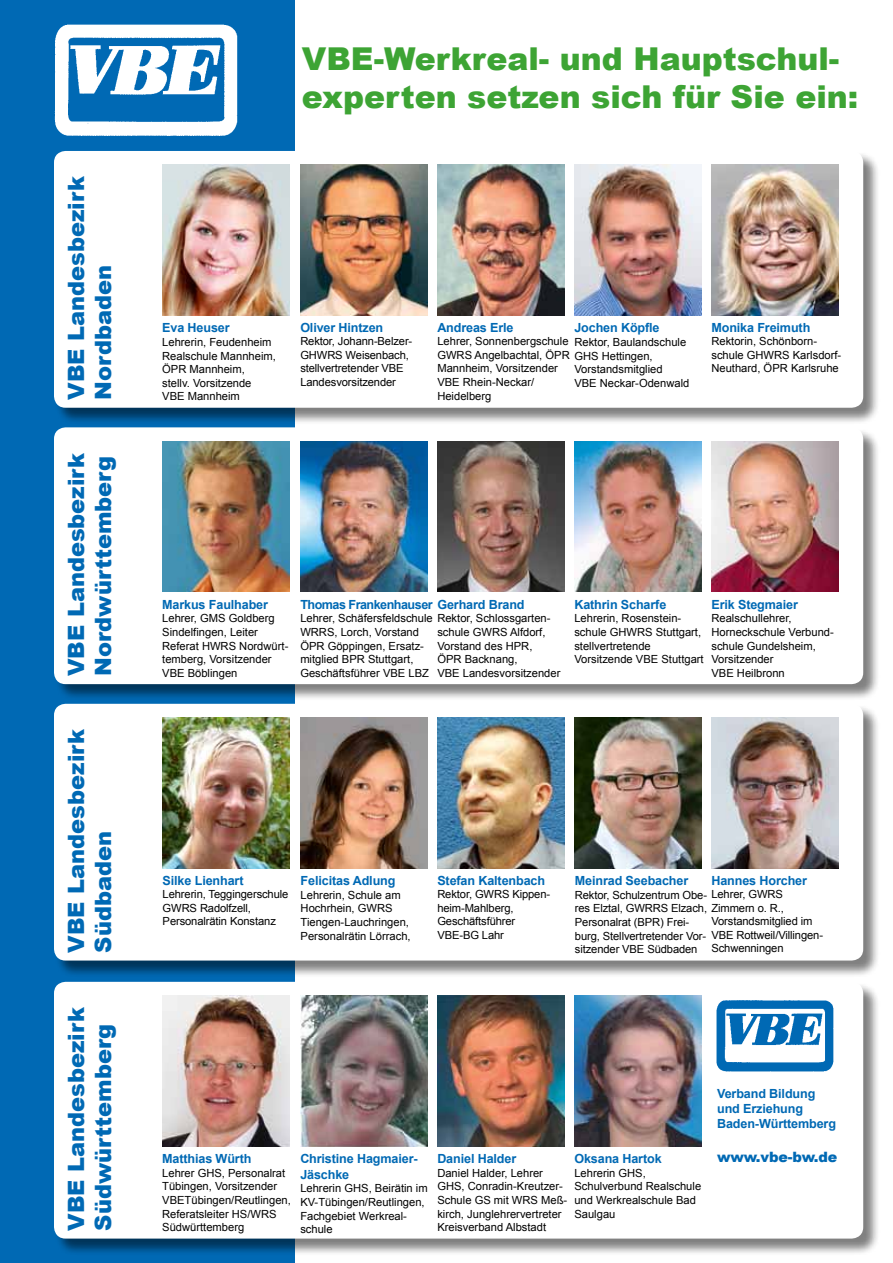
<style>
.page{position:relative;width:893px;height:1263px;background:#fff}
.page>*{position:absolute;margin:0;border:0;box-sizing:border-box;transform-origin:0 0}
.t1{font:900 31.5px/37.8px "Arial";color:#3da434}
.t2{font:900 22.5px/27px "Arial";color:#0069b4}
.t3{font:900 14.25px "Arial";letter-spacing:-.01em;color:#0069b4}
.t4{font:700 12.6px/15.1px "Arial";letter-spacing:-.01em;color:#0069b4}
.t5{font:700 12.6px "Arial";letter-spacing:-.04em;color:#0069b4}
.t6{font:11.25px/13.5px "Arial";color:#000}
</style>
<div class="page">
<div style="left:0;top:0;width:294px;height:1263px;background:#0069b4"></div>
<img style="left:54px;top:24px;width:184px;height:112px">
<div style="left:55px;top:983px;width:825px;height:273px;background:#000;opacity:.5"></div>
<div style="left:54px;top:982px;width:809px;height:256px;background:#fff;border-radius:12px"></div>
<img style="left:162px;top:996px;width:127px;height:150px">
<img style="left:300px;top:996px;width:127px;height:150px">
<img style="left:438px;top:996px;width:126px;height:150px">
<img style="left:574px;top:996px;width:127px;height:150px">
<div style="left:55px;top:428px;width:825px;height:274px;background:#000;opacity:.5"></div>
<div style="left:54px;top:427px;width:809px;height:257px;background:#fff;border-radius:12px"></div>
<img style="left:162px;top:441px;width:127px;height:151px">
<img style="left:300px;top:441px;width:127px;height:151px">
<img style="left:437px;top:441px;width:127px;height:151px">
<img style="left:574px;top:441px;width:127px;height:151px">
<img style="left:711px;top:441px;width:127px;height:151px">
<div style="left:55px;top:705px;width:825px;height:273px;background:#000;opacity:.5"></div>
<div style="left:54px;top:704px;width:809px;height:256px;background:#fff;border-radius:12px"></div>
<img style="left:301px;top:718px;width:126px;height:150px">
<img style="left:575px;top:718px;width:127px;height:150px">
<img style="left:437px;top:718px;width:127px;height:150px">
<img style="left:163px;top:718px;width:126px;height:150px">
<img style="left:711px;top:718px;width:127px;height:150px">
<div style="left:55px;top:152px;width:825px;height:273px;background:#000;opacity:.5"></div>
<div style="left:54px;top:151px;width:809px;height:257px;background:#fff;border-radius:12px"></div>
<img style="left:162px;top:165px;width:127px;height:150px">
<img style="left:300px;top:165px;width:127px;height:150px">
<img style="left:437px;top:165px;width:127px;height:150px">
<img style="left:574px;top:165px;width:127px;height:150px">
<img style="left:711px;top:165px;width:127px;height:150px">
<img style="left:716px;top:1000px;width:118px;height:72px">
<h2 class="t2" style="left:62px;top:400px;width:225px;rotate:-90deg">VBE Landesbezirk<br>Nordbaden</h2>
<h2 class="t2" style="left:62px;top:676px;width:225px;rotate:-90deg">VBE Landesbezirk<br>Nordwürttemberg</h2>
<h2 class="t2" style="left:62px;top:952px;width:225px;rotate:-90deg">VBE Landesbezirk<br>Südbaden</h2>
<h2 class="t2" style="left:62px;top:1230px;width:225px;rotate:-90deg">VBE Landesbezirk<br>Südwürttemberg</h2>
<h1 class="t1" style="left:302px;top:39px;width:558px">VBE-Werkreal- und Hauptschul&shy;experten setzen sich für Sie ein:</h1>
<p class="t4" style="left:162px;top:321px;width:69px">Eva Heuser</p>
<p class="t6" style="left:162px;top:335px;width:115px">Lehrerin, Feudenheim<br>Realschule Mannheim,<br>ÖPR Mannheim,<br>stellv. Vorsitzende</p>
<p class="t6" style="left:162px;top:390px;width:79px">VBE Mannheim</p>
<p class="t4" style="left:300px;top:320px;width:84px">Oliver Hintzen</p>
<p class="t6" style="left:300px;top:335px;width:114px">Rektor, Johann-Belzer-<br>GHWRS Weisenbach, stellvertretender VBE<br>Landesvorsitzender</p>
<p class="t4" style="left:437px;top:320px;width:78px">Andreas Erle</p>
<p class="t6" style="left:437px;top:335px;width:217px">Lehrer, Sonnenbergschule<br>GWRS Angelbachtal, ÖPR GHS Hettingen,<br>Mannheim, Vorsitzender<br>VBE Rhein-Neckar/<br>Heidelberg</p>
<p class="t4" style="left:574px;top:321px;width:87px">Jochen Köpfle</p>
<p class="t6" style="left:574px;top:335px;width:113px">Rektor, Baulandschule</p>
<p class="t6" style="left:574px;top:362px;width:116px">Vorstandsmitglied<br>VBE Neckar-Odenwald</p>
<p class="t4" style="left:711px;top:320px;width:100px">Monika Freimuth</p>
<p class="t6" style="left:711px;top:335px;width:131px">Rektorin, Schönborn&shy;schule GHWRS Karlsdorf-<br>Neuthard, ÖPR Karlsruhe</p>
<p class="t4" style="left:162px;top:597px;width:107px">Markus Faulhaber</p>
<p class="t6" style="left:162px;top:612px;width:128px">Lehrer, GMS Goldberg<br>Sindelfingen, Leiter<br>Referat HWRS Nordwürt&shy;temberg, Vorsitzender</p>
<p class="t6" style="left:162px;top:666px;width:77px">VBE Böblingen</p>
<p class="t5" style="left:300px;top:596px;width:226px">Thomas Frankenhauser Gerhard Brand</p>
<p class="t6" style="left:300px;top:612px;width:252px">Lehrer, Schäfersfeldschule Rektor, Schlossgarten-<br>WRRS, Lorch, Vorstand<br>ÖPR Göppingen, Ersatz-<br>mitglied BPR Stuttgart,<br>Geschäftsführer VBE LBZ</p>
<p class="t6" style="left:437px;top:625px;width:125px">schule GWRS Alfdorf,<br>Vorstand des HPR,<br>ÖPR Backnang,<br>VBE Landesvorsitzender</p>
<p class="t4" style="left:574px;top:597px;width:93px">Kathrin Scharfe</p>
<p class="t6" style="left:574px;top:612px;width:131px">Lehrerin, Rosenstein&shy;schule GHWRS Stuttgart, stellvertretende<br>Vorsitzende VBE Stuttgart</p>
<p class="t4" style="left:711px;top:597px;width:88px">Erik Stegmaier</p>
<p class="t6" style="left:711px;top:612px;width:124px">Realschullehrer,<br>Horneckschule Verbund&shy;schule Gundelsheim,<br>Vorsitzender<br>VBE Heilbronn</p>
<p class="t4" style="left:163px;top:873px;width:82px">Silke Lienhart</p>
<p class="t6" style="left:163px;top:887px;width:127px">Lehrerin, Teggingerschule<br>GWRS Radolfzell,<br>Personalrätin Konstanz</p>
<p class="t4" style="left:301px;top:874px;width:96px">Felicitas Adlung</p>
<p class="t6" style="left:301px;top:888px;width:112px">Lehrerin, Schule am<br>Hochrhein, GWRS<br>Tiengen-Lauchringen,<br>Personalrätin Lörrach,</p>
<p class="t4" style="left:437px;top:873px;width:109px">Stefan Kaltenbach</p>
<p class="t6" style="left:437px;top:887px;width:114px">Rektor, GWRS Kippen&shy;heim-Mahlberg,<br>Geschäftsführer<br>VBE-BG Lahr</p>
<p class="t4" style="left:711px;top:873px;width:97px">Hannes Horcher</p>
<p class="t6" style="left:711px;top:915px;width:113px">Vorstandsmitglied im<br>VBE Rottweil/Villingen-<br>Schwenningen</p>
<p class="t4" style="left:575px;top:874px;width:115px">Meinrad Seebacher</p>
<p class="t6" style="left:575px;top:888px;width:210px">Rektor, Schulzentrum Obe- Lehrer, GWRS res Elztal, GWRRS Elzach, Zimmern o. R.,<br>Personalrat (BPR) Frei-<br>burg, Stellvertretender Vor-<br>sitzender VBE Südbaden</p>
<p class="t4" style="left:162px;top:1152px;width:91px">Matthias Würth</p>
<p class="t6" style="left:162px;top:1166px;width:130px">Lehrer GHS, Personalrat<br>Tübingen, Vorsitzender<br>VBETübingen/Reutlingen,<br>Referatsleiter HS/WRS</p>
<p class="t6" style="left:162px;top:1220px;width:84px">Südwürttemberg</p>
<p class="t4" style="left:300px;top:1150px;width:119px;line-height:16.4px">Christine Hagmaier-<br>Jäschke</p>
<p class="t6" style="left:300px;top:1182px;width:129px">Lehrerin GHS, Beirätin im<br>KV-Tübingen/Reutlingen,<br>Fachgebiet Werkreal&shy;schule</p>
<p class="t4" style="left:574px;top:1152px;width:89px">Oksana Hartok</p>
<p class="t6" style="left:574px;top:1166px;width:128px">Lehrerin GHS,<br>Schulverbund Realschule und Werkrealschule Bad<br>Saulgau</p>
<p class="t4" style="left:437px;top:1152px;width:80px">Daniel Halder</p>
<p class="t6" style="left:437px;top:1166px;width:131px">Daniel Halder, Lehrer<br>GHS, Conradin-Kreutzer-<br>Schule GS mit WRS Meß&shy;kirch, Junglehrervertreter<br>Kreisverband Albstadt</p>
<p class="t4" style="left:717px;top:1086px;width:120px">Verband Bildung und Erziehung<br>Baden-Württemberg</p>
<p class="t3" style="left:717px;top:1147px;width:122px">www.vbe-bw.de</p>
</div>
